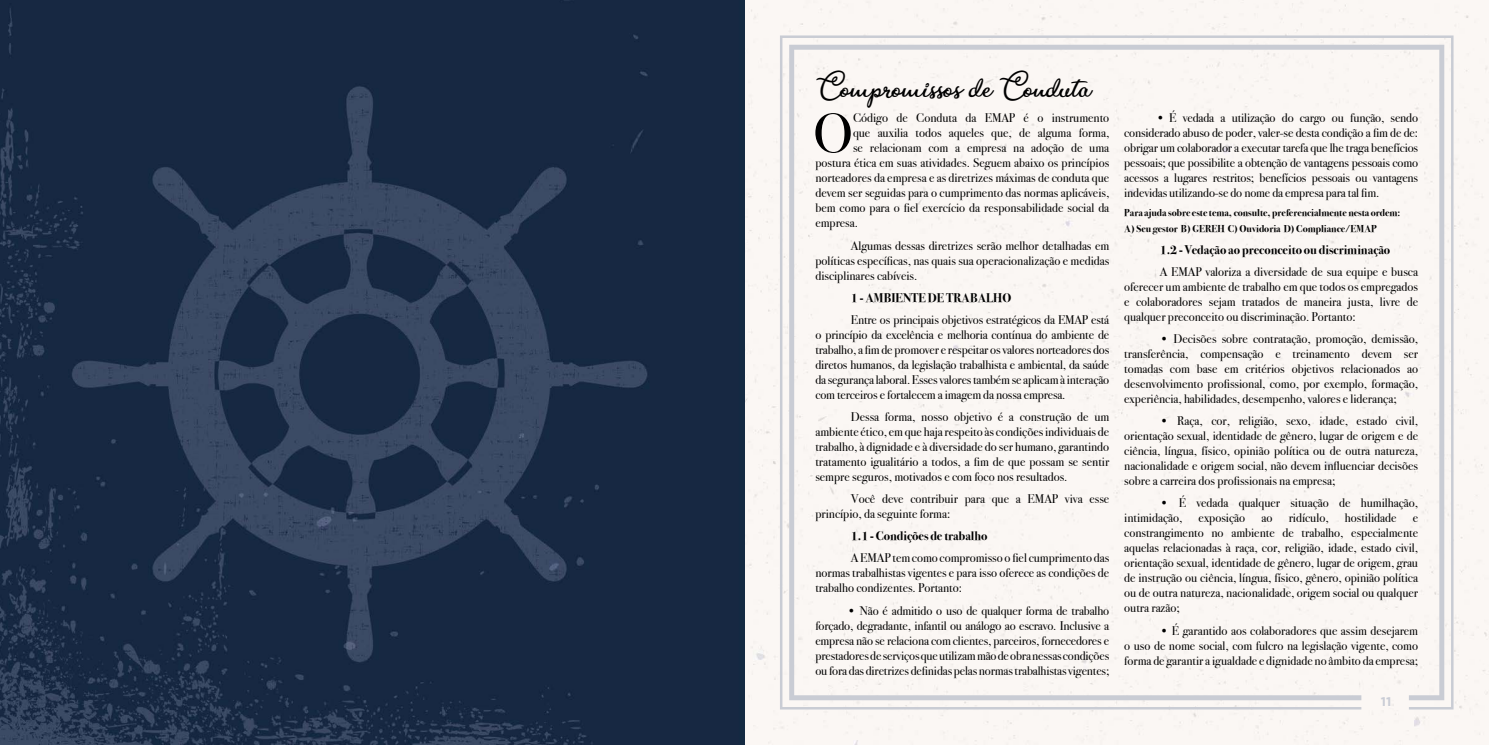
<style>
.page{position:relative;width:1489px;height:745px;background:#fff}
.page>*{position:absolute;margin:0;border:0;box-sizing:border-box;transform-origin:0 0}
.t1{font:55.62px "Bodoni Svty Two ITCTT";color:#000}
.t2{font:17.5px "Bite Chocolate";color:#000}
.t3{font:12.5px/15px "Bodoni Svty Two ITCTT";color:#000;text-align:justify}
.t4{font:700 12.5px "Bodoni Svty Two ITCTT";color:#000}
.t5{font:700 12.5px "Gotham";color:#c9ccd5}
.t6{font:700 10px/15px "Bodoni Svty Two ITCTT";color:#000}
</style>
<div class="page">
<img style="left:0;top:0;width:1488px;height:744px">
<svg style="left:780px;top:35px;width:673px;height:674px;fill:#faf6f3"></svg>
<div style="left:789px;top:45px;width:655px;height:654px;background:#fbf7f4"></div>
<h2 class="t2" style="left:815px;top:81px;width:277px">Compromissos de Conduta</h2>
<h1 class="t1" style="left:813px;top:88px;width:42px">O</h1>
<p class="t3" style="left:853px;top:109px;width:258px">Código de Conduta da EMAP é o instrumento</p>
<p class="t3" style="left:853px;top:124px;width:258px">que auxilia todos aqueles que, de alguma forma,</p>
<p class="t3" style="left:853px;top:139px;width:258px">se relacionam com a empresa na adoção de uma</p>
<p class="t3" style="left:815px;top:154px;width:295px">postura ética em suas atividades. Seguem abaixo os princípios</p>
<p class="t3" style="left:815px;top:169px;width:295px">norteadores da empresa e as diretrizes máximas de conduta que</p>
<p class="t3" style="left:815px;top:184px;width:295px">devem ser seguidas para o cumprimento das normas aplicáveis,</p>
<p class="t3" style="left:815px;top:199px;width:295px">bem como para o fiel exercício da responsabilidade social da</p>
<p class="t3" style="left:815px;top:214px;width:44px">empresa.</p>
<p class="t3" style="left:815px;top:236px;width:295px;text-indent:35px">Algumas dessas diretrizes serão melhor detalhadas em políticas específicas, nas quais sua operacionalização e medidas disciplinares cabíveis.</p>
<p class="t4" style="left:850px;top:287px;width:162px">1 - AMBIENTE DE TRABALHO</p>
<p class="t3" style="left:815px;top:310px;width:295px;text-indent:35px">Entre os principais objetivos estratégicos da EMAP está o princípio da excelência e melhoria contínua do ambiente de trabalho, a fim de promover e respeitar os valores norteadores dos diretos humanos, da legislação trabalhista e ambiental, da saúde da segurança laboral. Esses valores também se aplicam à interação com terceiros e fortalecem a imagem da nossa empresa.</p>
<p class="t3" style="left:815px;top:407px;width:295px;text-indent:35px">Dessa forma, nosso objetivo é a construção de um ambiente ético, em que haja respeito às condições individuais de trabalho, à dignidade e à diversidade do ser humano, garantindo tratamento igualitário a todos, a fim de que possam se sentir sempre seguros, motivados e com foco nos resultados.</p>
<p class="t3" style="left:815px;top:490px;width:295px;text-indent:35px">Você deve contribuir para que a EMAP viva esse princípio, da seguinte forma:</p>
<p class="t4" style="left:850px;top:525px;width:138px">1.1 - Condições de trabalho</p>
<p class="t3" style="left:815px;top:549px;width:295px;text-indent:35px">A EMAP tem como compromisso o fiel cumprimento das normas trabalhistas vigentes e para isso oferece as condições de trabalho condizentes. Portanto:</p>
<p class="t3" style="left:815px;top:601px;width:295px;text-indent:32px">• Não é admitido o uso de qualquer forma de trabalho forçado, degradante, infantil ou análogo ao escravo. Inclusive a empresa não se relaciona com clientes, parceiros, fornecedores e prestadores de serviços que utilizam mão de obra nessas condições ou fora das diretrizes definidas pelas normas trabalhistas vigentes;</p>
<p class="t3" style="left:1124px;top:109px;width:295px;text-indent:32px">• É vedada a utilização do cargo ou função, sendo considerado abuso de poder, valer-se desta condição a fim de de: obrigar um colaborador a executar tarefa que lhe traga benefícios pessoais; que possibilite a obtenção de vantagens pessoais como acessos a lugares restritos; benefícios pessoais ou vantagens indevidas utilizando-se do nome da empresa para tal fim.</p>
<p class="t6" style="left:1124px;top:205px;width:278px">Para ajuda sobre este tema, consulte, preferencialmente nesta ordem:<br>A) Seu gestor B) GEREH C) Ouvidoria D) Compliance/EMAP</p>
<p class="t4" style="left:1159px;top:239px;width:232px">1.2 - Vedação ao preconceito ou discriminação</p>
<p class="t3" style="left:1124px;top:262px;width:295px;text-indent:35px">A EMAP valoriza a diversidade de sua equipe e busca oferecer um ambiente de trabalho em que todos os empregados e colaboradores sejam tratados de maneira justa, livre de qualquer preconceito ou discriminação. Portanto:</p>
<p class="t3" style="left:1124px;top:329px;width:295px;text-indent:35px">• Decisões sobre contratação, promoção, demissão, transferência, compensação e treinamento devem ser tomadas com base em critérios objetivos relacionados ao desenvolvimento profissional, como, por exemplo, formação, experiência, habilidades, desempenho, valores e liderança;</p>
<p class="t3" style="left:1124px;top:412px;width:295px;text-indent:35px">• Raça, cor, religião, sexo, idade, estado civil, orientação sexual, identidade de gênero, lugar de origem e de ciência, língua, físico, opinião política ou de outra natureza, nacionalidade e origem social, não devem influenciar decisões sobre a carreira dos profissionais na empresa;</p>
<p class="t3" style="left:1124px;top:494px;width:295px;text-indent:35px">• É vedada qualquer situação de humilhação, intimidação,</p>
<p class="t3" style="left:1198px;top:509px;width:48px">exposição</p>
<p class="t3" style="left:1261px;top:509px;width:12px">ao</p>
<p class="t3" style="left:1288px;top:509px;width:41px">ridículo,</p>
<p class="t3" style="left:1344px;top:509px;width:53px">hostilidade</p>
<p class="t3" style="left:1124px;top:509px;width:295px;text-indent:288px">e constrangimento no ambiente de trabalho, especialmente aquelas relacionadas à raça, cor, religião, idade, estado civil, orientação sexual, identidade de gênero, lugar de origem, grau de instrução ou ciência, língua, físico, gênero, opinião política ou de outra natureza, nacionalidade, origem social ou qualquer outra razão;</p>
<p class="t3" style="left:1124px;top:621px;width:295px;text-indent:35px">• É garantido aos colaboradores que assim desejarem o uso de nome social, com fulcro na legislação vigente, como forma de garantir a igualdade e dignidade no âmbito da empresa;</p>
<p class="t5" style="left:1380px;top:693px;width:12px">11</p>
</div>
